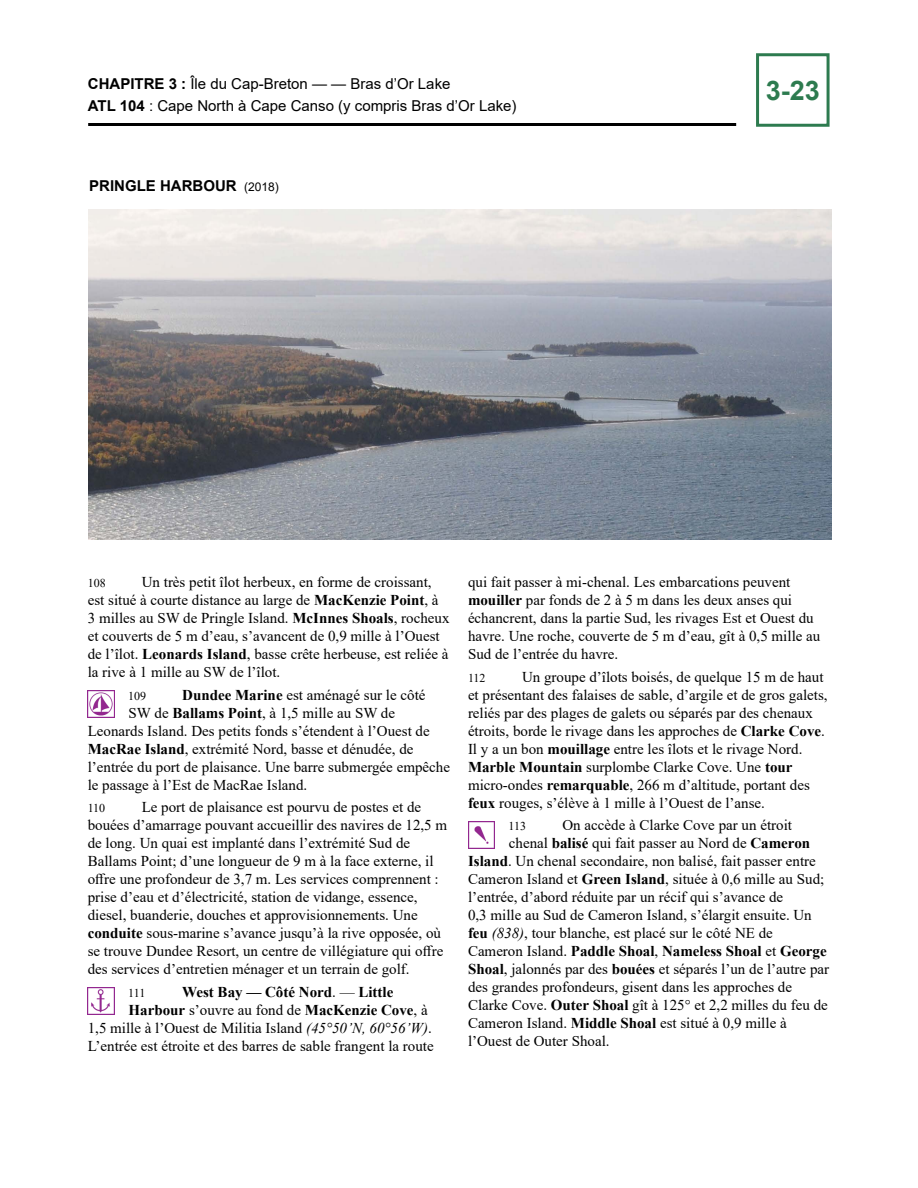
<style>
.page{position:relative;width:918px;height:1188px;background:#fff}
.page>*{position:absolute;margin:0;border:0;box-sizing:border-box;transform-origin:0 0}
.t1{font:700 27px "Arial";color:#2d7b4f}
.Para_1_Nested{font:15px/18px "Times New Roman";color:#000}
.Para_1_Nested_1_picto{font:15px/18px "Times New Roman";color:#000}
.Para_1_Nested_1_picto-2{font:700 15px "Times New Roman";color:#000}
.t2{font:15px/21.6px "Arial";color:#000}
.t3{font:700 15px "Arial";color:#000}
.Para_1_Nested-2{font:12px "Times New Roman";color:#000}
.Para_1_Nested_1_picto-3{font:12px "Times New Roman";letter-spacing:-.02em;color:#000}
.s1{font-weight:700}
.s2{font-weight:400;font-size:12px}
.s3{font-weight:400}
.s4{font-style:italic}
</style>
<div class="page">
<hr style="left:88px;top:123px;width:648px;height:3px;background:#000">
<div style="left:756px;top:53px;width:74px;height:74px;border:3px solid #2d7b4f"></div>
<img style="left:89px;top:210px;width:743px;height:329px">
<img style="left:88px;top:691px;width:27px;height:27px">
<img style="left:88px;top:988px;width:27px;height:27px">
<img style="left:468px;top:821px;width:27px;height:27px">
<p class="t2" style="left:88px;top:73px;width:430px"><span class="s1">CHAPITRE 3 :</span> Île du Cap-Breton — — Bras d’Or Lake<br><span class="s1">ATL 104</span> : Cape North à Cape Canso (y compris Bras d’Or Lake)</p>
<h1 class="t1" style="left:766px;top:71px;width:56px">3-23</h1>
<p class="t3" style="left:89px;top:175px;width:191px">PRINGLE HARBOUR <span class="s2">(2018)</span></p>
<p class="Para_1_Nested" style="left:88px;top:573px;width:363px;text-indent:54px">Un très petit îlot herbeux, en forme de croissant, est situé à courte distance au large de <span class="s1">MacKenzie Point</span>, à 3 milles au SW de Pringle Island. <span class="s1">McInnes Shoals</span>, rocheux et couverts de 5 m d’eau, s’avancent de 0,9 mille à l’Ouest de l’îlot. <span class="s1">Leonards Island</span>, basse crête herbeuse, est reliée à la rive à 1 mille au SW de l’îlot.</p>
<p class="Para_1_Nested_1_picto-3" style="left:128px;top:687px;width:19px">109</p>
<p class="Para_1_Nested_1_picto" style="left:182px;top:685px;width:245px"><span class="s1">Dundee Marine</span> est aménagé sur le côté</p>
<p class="Para_1_Nested_1_picto" style="left:129px;top:703px;width:268px">SW de <span class="s1">Ballams Point</span>, à 1,5 mille au SW de</p>
<p class="Para_1_Nested_1_picto" style="left:88px;top:721px;width:344px">Leonards Island. Des petits fonds s’étendent à l’Ouest de</p>
<p class="Para_1_Nested_1_picto" style="left:88px;top:739px;width:327px"><span class="s1">MacRae Island</span>, extrémité Nord, basse et dénudée, de</p>
<p class="Para_1_Nested_1_picto" style="left:88px;top:757px;width:364px">l’entrée du port de plaisance. Une barre submergée empêche</p>
<p class="Para_1_Nested_1_picto" style="left:88px;top:775px;width:221px">le passage à l’Est de MacRae Island.</p>
<p class="Para_1_Nested-2" style="left:88px;top:800px;width:19px">110</p>
<p class="Para_1_Nested-2" style="left:88px;top:575px;width:19px">108</p>
<p class="Para_1_Nested" style="left:88px;top:798px;width:361px;text-indent:54px">Le port de plaisance est pourvu de postes et de bouées d’amarrage pouvant accueillir des navires de 12,5 m de long. Un quai est implanté dans l’extrémité Sud de Ballams Point; d’une longueur de 9 m à la face externe, il offre une profondeur de 3,7 m. Les services comprennent : prise d’eau et d’électricité, station de vidange, essence, diesel, buanderie, douches et approvisionnements. Une <span class="s1">conduite</span> sous-marine s’avance jusqu’à la rive opposée, où se trouve Dundee Resort, un centre de villégiature qui offre des services d’entretien ménager et un terrain de golf.</p>
<p class="Para_1_Nested_1_picto-3" style="left:128px;top:984px;width:19px">111</p>
<p class="Para_1_Nested_1_picto-2" style="left:182px;top:981px;width:213px">West Bay — Côté Nord<span class="s3">. —</span> Little</p>
<p class="Para_1_Nested_1_picto-2" style="left:129px;top:999px;width:301px">Harbour <span class="s3">s’ouvre au fond de</span> MacKenzie Cove<span class="s3">, à</span></p>
<p class="Para_1_Nested_1_picto" style="left:88px;top:1018px;width:346px">1,5 mille à l’Ouest de Militia Island <span class="s4">(45°50’N, 60°56’W)</span>.</p>
<p class="Para_1_Nested_1_picto" style="left:88px;top:1036px;width:348px">L’entrée est étroite et des barres de sable frangent la route</p>
<p class="Para_1_Nested_1_picto" style="left:468px;top:573px;width:354px">qui fait passer à mi-chenal. Les embarcations peuvent <span class="s1">mouiller</span> par fonds de 2 à 5 m dans les deux anses qui échancrent, dans la partie Sud, les rivages Est et Ouest du havre. Une roche, couverte de 5 m d’eau, gît à 0,5 mille au Sud de l’entrée du havre.</p>
<p class="Para_1_Nested-2" style="left:468px;top:669px;width:19px">112</p>
<p class="Para_1_Nested" style="left:468px;top:667px;width:361px;text-indent:54px">Un groupe d’îlots boisés, de quelque 15 m de haut et présentant des falaises de sable, d’argile et de gros galets, reliés par des plages de galets ou séparés par des chenaux étroits, borde le rivage dans les approches de <span class="s1">Clarke Cove</span>.<br>Il y a un bon <span class="s1">mouillage</span> entre les îlots et le rivage Nord.<br><span class="s1">Marble Mountain</span> surplombe Clarke Cove. Une <span class="s1">tour </span>micro-ondes <span class="s1">remarquable</span>, 266 m d’altitude, portant des <span class="s1">feux</span> rouges, s’élève à 1 mille à l’Ouest de l’anse.</p>
<p class="Para_1_Nested_1_picto-3" style="left:508px;top:818px;width:19px">113</p>
<p class="Para_1_Nested_1_picto" style="left:562px;top:816px;width:231px">On accède à Clarke Cove par un étroit</p>
<p class="Para_1_Nested_1_picto" style="left:509px;top:834px;width:303px">chenal <span class="s1">balisé</span> qui fait passer au Nord de <span class="s1">Cameron</span></p>
<p class="Para_1_Nested_1_picto" style="left:468px;top:852px;width:349px"><span class="s1">Island</span>. Un chenal secondaire, non balisé, fait passer entre</p>
<p class="Para_1_Nested_1_picto" style="left:468px;top:870px;width:358px">Cameron Island et <span class="s1">Green Island</span>, située à 0,6 mille au Sud;</p>
<p class="Para_1_Nested_1_picto" style="left:468px;top:888px;width:317px">l’entrée, d’abord réduite par un récif qui s’avance de</p>
<p class="Para_1_Nested_1_picto" style="left:468px;top:906px;width:345px">0,3 mille au Sud de Cameron Island, s’élargit ensuite. Un</p>
<p class="Para_1_Nested_1_picto" style="left:468px;top:924px;width:306px"><span class="s1">feu</span> <span class="s4">(838)</span>, tour blanche, est placé sur le côté NE de</p>
<p class="Para_1_Nested_1_picto-2" style="left:468px;top:940px;width:360px"><span class="s3">Cameron Island.</span> Paddle Shoal<span class="s3">,</span> Nameless Shoal <span class="s3">et</span> George</p>
<p class="Para_1_Nested_1_picto" style="left:468px;top:960px;width:363px"><span class="s1">Shoal</span>, jalonnés par des <span class="s1">bouées</span> et séparés l’un de l’autre par</p>
<p class="Para_1_Nested_1_picto" style="left:468px;top:978px;width:326px">des grandes profondeurs, gisent dans les approches de</p>
<p class="Para_1_Nested_1_picto" style="left:468px;top:996px;width:361px">Clarke Cove. <span class="s1">Outer Shoal</span> gît à 125° et 2,2 milles du feu de</p>
<p class="Para_1_Nested_1_picto" style="left:468px;top:1014px;width:320px">Cameron Island. <span class="s1">Middle Shoal</span> est situé à 0,9 mille à</p>
<p class="Para_1_Nested_1_picto" style="left:468px;top:1032px;width:143px">l’Ouest de Outer Shoal.</p>
</div>
